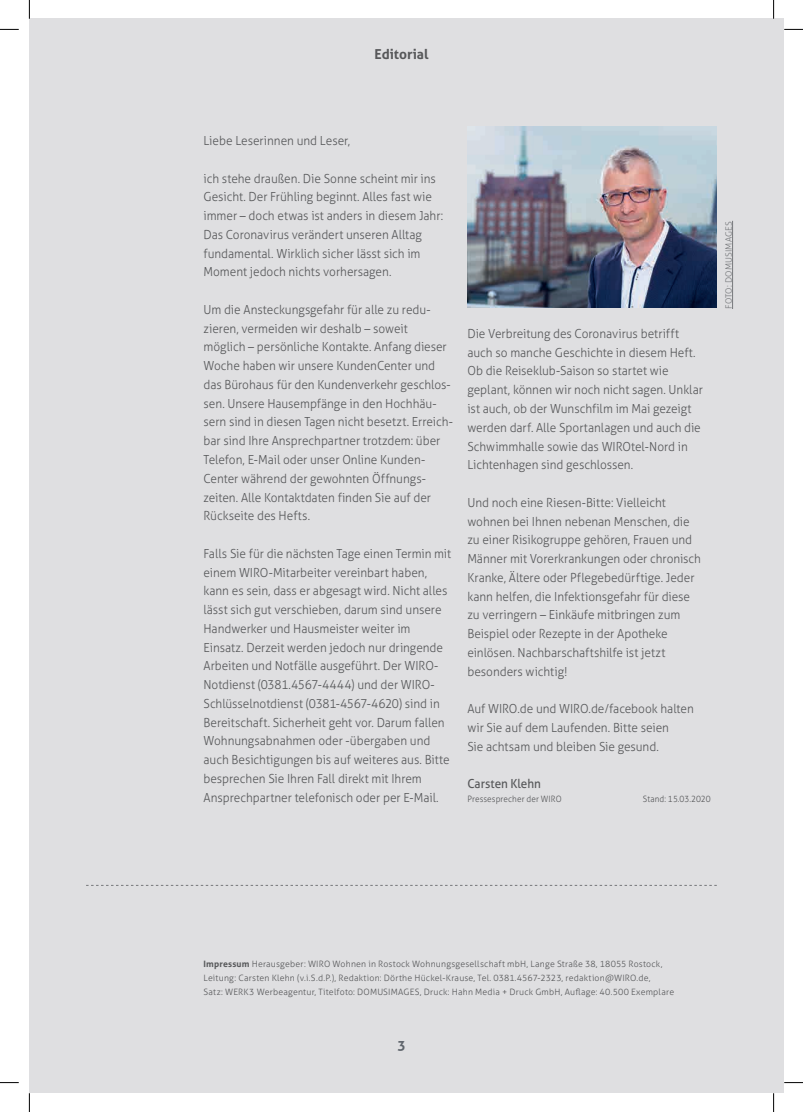
<style>
.page{position:relative;width:803px;height:1112px;background:#fff}
.page>*{position:absolute;margin:0;border:0;box-sizing:border-box;transform-origin:0 0}
.t1{font:700 13.75px "Aller";color:#57585a}
.t2{font:700 13.75px "Aller";color:#5f656c}
.t3{font:300 12.5px/18.8px "Aller";letter-spacing:-.005em;color:#57585a;scale:.95 1}
.t4{font:12.5px "Aller";letter-spacing:-.005em;color:#57585a;scale:.94 1}
.t5{font:300 8.75px/13.8px "Aller";letter-spacing:.02em;color:#57585a}
.t6{font:300 8.75px "Aller";letter-spacing:.02em;color:#57585a;scale:.94 1}
.t7{font:300 8.75px "Aller";letter-spacing:.015em;color:#787a7d}
.t8{font:300 8.75px "Aller";color:#57585a;scale:.94 1}
.s1{font-weight:700}
</style>
<div class="page">
<div style="left:29px;top:19px;width:755px;height:1073px;background:#dfdfe1"></div>
<hr style="left:732px;top:221px;width:1px;height:88px;background:#787a7d">
<svg style="left:86px;top:884px;width:630px;height:1px"></svg>
<img style="left:467px;top:127px;width:250px;height:181px">
<svg style="left:0;top:29px;width:19px;height:1px"></svg>
<svg style="left:784px;top:29px;width:19px;height:1px"></svg>
<svg style="left:0;top:1082px;width:19px;height:1px"></svg>
<svg style="left:784px;top:1082px;width:19px;height:1px"></svg>
<svg style="left:29px;top:0;width:1px;height:19px"></svg>
<svg style="left:29px;top:1092px;width:1px;height:19px"></svg>
<svg style="left:773px;top:0;width:1px;height:19px"></svg>
<svg style="left:773px;top:1092px;width:1px;height:19px"></svg>
<p class="t1" style="left:374px;top:46px;width:56px">Editorial</p>
<p class="t3" style="left:203px;top:131px;width:156px">Liebe Leserinnen und Leser,</p>
<p class="t3" style="left:203px;top:169px;width:254px">ich stehe draußen. Die Sonne scheint mir ins Gesicht. Der Frühling beginnt. Alles fast wie immer – doch etwas ist anders in diesem Jahr:<br>Das Coronavirus verändert unseren Alltag fundamental. Wirklich sicher lässt sich im Moment jedoch nichts vorhersagen.</p>
<p class="t3" style="left:203px;top:300px;width:264px">Um die Ansteckungsgefahr für alle zu redu&shy;zieren, vermeiden wir deshalb – soweit<br>möglich – persönliche Kontakte. Anfang dieser Woche haben wir unsere KundenCenter und das Bürohaus für den Kundenverkehr geschlos&shy;sen. Unsere Hausempfänge in den Hochhäu&shy;sern sind in diesen Tagen nicht besetzt. Erreich&shy;bar sind Ihre Ansprechpartner trotzdem: über Telefon, E-Mail oder unser Online Kunden-Center während der gewohnten Öffnungs&shy;zeiten. Alle Kontaktdaten finden Sie auf der Rückseite des Hefts.</p>
<p class="t3" style="left:203px;top:544px;width:262px">Falls Sie für die nächsten Tage einen Termin mit einem WIRO-Mitarbeiter vereinbart haben, kann es sein, dass er abgesagt wird. Nicht alles lässt sich gut verschieben, darum sind unsere Handwerker und Hausmeister weiter im Einsatz. Derzeit werden jedoch nur dringende Arbeiten und Notfälle ausgeführt. Der WIRO-Notdienst (0381.4567-4444) und der WIRO-Schlüsselnotdienst (0381-4567-4620) sind in Bereitschaft. Sicherheit geht vor. Darum fallen Wohnungsabnahmen oder -übergaben und auch Besichtigungen bis auf weiteres aus. Bitte besprechen Sie Ihren Fall direkt mit Ihrem Ansprechpartner telefonisch oder per E-Mail.</p>
<p class="t3" style="left:467px;top:324px;width:249px">Die Verbreitung des Coronavirus betrifft auch so manche Geschichte in diesem Heft.<br>Ob die Reiseklub-Saison so startet wie geplant, können wir noch nicht sagen. Unklar ist auch, ob der Wunschfilm im Mai gezeigt werden darf. Alle Sportanlagen und auch die Schwimmhalle sowie das WIROtel-Nord in Lichtenhagen sind geschlossen.</p>
<p class="t3" style="left:467px;top:493px;width:247px">Und noch eine Riesen-Bitte: Vielleicht wohnen bei Ihnen nebenan Menschen, die zu einer Risikogruppe gehören, Frauen und Männer mit Vorerkrankungen oder chronisch Kranke, Ältere oder Pflegebedürftige. Jeder kann helfen, die Infektionsgefahr für diese zu verringern – Einkäufe mitbringen zum Beispiel oder Rezepte in der Apotheke einlösen. Nachbarschaftshilfe ist jetzt besonders wichtig!</p>
<p class="t3" style="left:467px;top:699px;width:240px">Auf WIRO.de und WIRO.de/facebook halten wir Sie auf dem Laufenden. Bitte seien<br>Sie achtsam und bleiben Sie gesund.</p>
<p class="t4" style="left:467px;top:776px;width:80px">Carsten Klehn</p>
<p class="t6" style="left:467px;top:793px;width:102px">Pressesprecher der WIRO</p>
<p class="t8" style="left:643px;top:793px;width:74px">Stand: 15.03.2020</p>
<p class="t7" style="left:723px;top:309px;width:90px;rotate:-90deg">FOTO: DOMUSIMAGES</p>
<p class="t5" style="left:203px;top:956px;width:472px"><span class="s1">Impressum</span> Herausgeber: WIRO Wohnen in Rostock Wohnungsgesellschaft mbH, Lange Straße 38, 18055 Rostock,<br>Leitung: Carsten Klehn (v.i.S.d.P.), Redaktion: Dörthe Hückel-Krause, Tel. 0381.4567-2323, redaktion@WIRO.de,<br>Satz: WERK3 Werbeagentur, Titelfoto: DOMUSIMAGES, Druck: Hahn Media + Druck GmbH, Auflage: 40.500 Exemplare</p>
<p class="t2" style="left:397px;top:1036px;width:10px">3</p>
</div>
